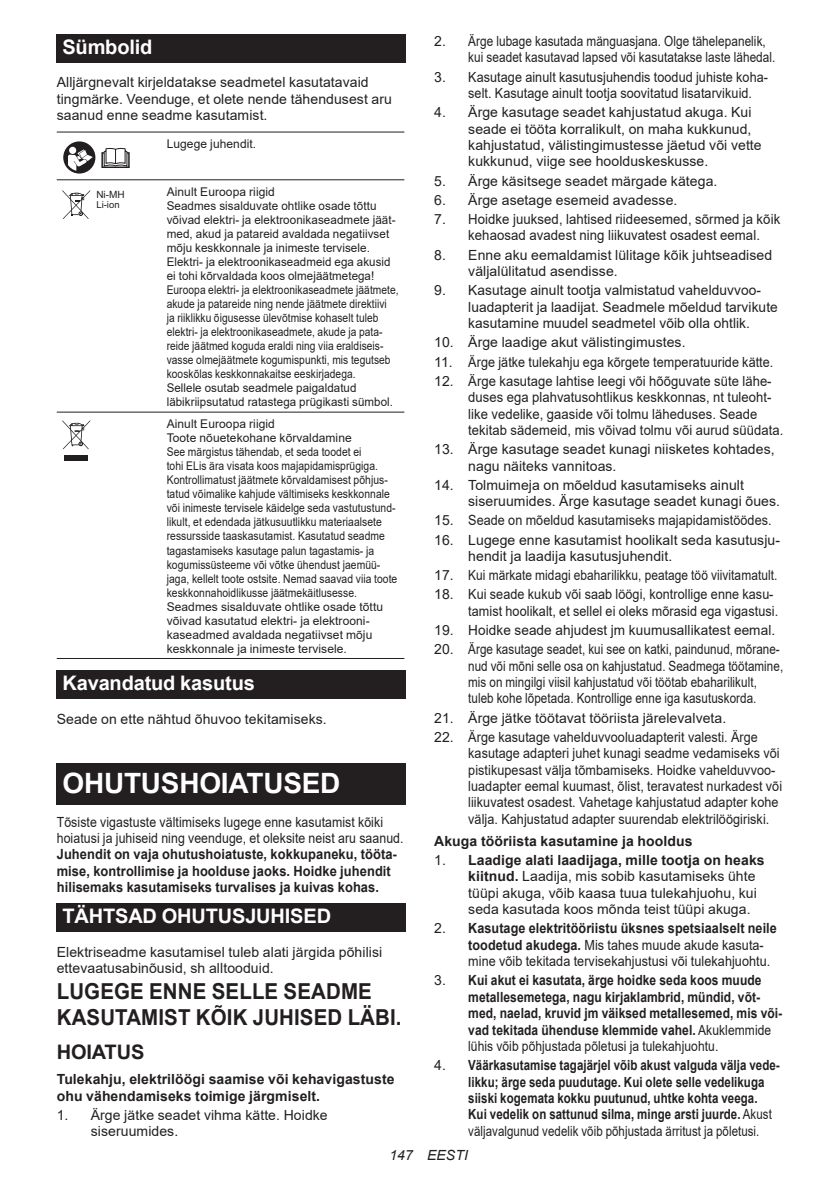
<style>
.page{position:relative;width:840px;height:1191px;background:#fff}
.page>*{position:absolute;margin:0;border:0;box-sizing:border-box;transform-origin:0 0}
.t1{font:700 28px "Arial";letter-spacing:-.01em;color:#fff}
.t2{font:700 22px/25.8px "Arial";letter-spacing:.005em;color:#231f20;scale:.93 1}
.t3{font:700 20px "Arial";letter-spacing:-.01em;color:#fff}
.t4{font:700 20px "Arial";letter-spacing:-.01em;color:#231f20}
.t5{font:14px/16.4px "Arial";letter-spacing:.005em;color:#231f20}
.t6{font:700 14px/16.4px "Arial";letter-spacing:.005em;color:#231f20;scale:.82 1}
.t7{font:700 14px/16.4px "Arial";letter-spacing:.005em;color:#231f20;scale:.86 1}
.t8{font:700 14px/16.4px "Arial";letter-spacing:.005em;color:#231f20;scale:.92 1}
.t9{font:700 14px/16.4px "Arial";letter-spacing:.005em;color:#231f20}
.t10{font:14px/16.4px "Arial";letter-spacing:.005em;color:#231f20;scale:.88 1}
.t11{font:italic 14px "Arial";letter-spacing:.005em;color:#231f20}
.t12{font:12px/14px "Arial";letter-spacing:.005em;color:#231f20}
.t13{font:10px "Arial";color:#231f20}
.t14{font:9.6px "Arial";color:#231f20}
.s1{font-weight:700}
.s2{font-weight:400}
</style>
<div class="page">
<div style="left:57px;top:34px;width:348px;height:29px;background:#231f20"></div>
<hr style="left:57px;top:131px;width:104px;height:1px;background:#231f20">
<hr style="left:161px;top:131px;width:243px;height:1px;background:#231f20">
<hr style="left:57px;top:179px;width:104px;height:1px;background:#231f20">
<hr style="left:161px;top:179px;width:243px;height:1px;background:#231f20">
<hr style="left:57px;top:411px;width:104px;height:1px;background:#231f20">
<hr style="left:161px;top:411px;width:243px;height:1px;background:#231f20">
<hr style="left:57px;top:658px;width:104px;height:1px;background:#231f20">
<hr style="left:161px;top:658px;width:243px;height:1px;background:#231f20">
<svg style="left:63px;top:141px;width:32px;height:33px"></svg>
<svg style="left:101px;top:148px;width:29px;height:20px"></svg>
<svg style="left:62px;top:190px;width:28px;height:29px"></svg>
<div style="left:65px;top:455px;width:23px;height:6px;background:#231f20"></div>
<svg style="left:62px;top:420px;width:28px;height:29px"></svg>
<div style="left:57px;top:670px;width:348px;height:29px;background:#231f20"></div>
<div style="left:57px;top:763px;width:348px;height:41px;background:#231f20"></div>
<div style="left:57px;top:903px;width:348px;height:29px;background:#231f20"></div>
<h3 class="t3" style="left:62px;top:33px;width:91px">Sümbolid</h3>
<p class="t5" style="left:57px;top:74px;width:336px">Alljärgnevalt kirjeldatakse seadmetel kasutatavaid tingmärke. Veenduge, et olete nende tähendusest aru saanud enne seadme kasutamist.</p>
<p class="t12" style="left:167px;top:137px;width:91px">Lugege juhendit.</p>
<p class="t13" style="left:96px;top:187px;width:30px">Ni-MH</p>
<p class="t14" style="left:96px;top:198px;width:25px">Li-ion</p>
<p class="t12" style="left:167px;top:184px;width:233px">Ainult Euroopa riigid<br>Seadmes sisalduvate ohtlike osade tõttu võivad elektri- ja elektroonikaseadmete jäät&shy;med, akud ja patareid avaldada negatiivset mõju keskkonnale ja inimeste tervisele.<br>Elektri- ja elektroonikaseadmeid ega akusid ei tohi kõrvaldada koos olmejäätmetega!<br>Euroopa elektri- ja elektroonikaseadmete jäätmete, akude ja patareide ning nende jäätmete direktiivi<br>ja riiklikku õigusesse ülevõtmise kohaselt tuleb elektri- ja elektroonikaseadmete, akude ja pata&shy;reide jäätmed koguda eraldi ning viia eraldiseis&shy;vasse olmejäätmete kogumispunkti, mis tegutseb kooskõlas keskkonnakaitse eeskirjadega.<br>Sellele osutab seadmele paigaldatud läbikriipsutatud ratastega prügikasti sümbol.</p>
<p class="t12" style="left:167px;top:417px;width:232px">Ainult Euroopa riigid<br>Toote nõuetekohane kõrvaldamine<br>See märgistus tähendab, et seda toodet ei<br>tohi ELis ära visata koos majapidamisprügiga.<br>Kontrollimatust jäätmete kõrvaldamisest põhjus&shy;tatud võimalike kahjude vältimiseks keskkonnale või inimeste tervisele käidelge seda vastutustund&shy;likult, et edendada jätkusuutlikku materiaalsete ressursside taaskasutamist. Kasutatud seadme tagastamiseks kasutage palun tagastamis- ja kogumissüsteeme või võtke ühendust jaemüü&shy;jaga, kellelt toote ostsite. Nemad saavad viia toote keskkonnahoidlikusse jäätmekäitlusesse.<br>Seadmes sisalduvate ohtlike osade tõttu võivad kasutatud elektri- ja elektrooni&shy;kaseadmed avaldada negatiivset mõju keskkonnale ja inimeste tervisele.</p>
<h3 class="t3" style="left:62px;top:669px;width:194px">Kavandatud kasutus</h3>
<p class="t5" style="left:57px;top:710px;width:271px">Seade on ette nähtud õhuvoo tekitamiseks.</p>
<h1 class="t1" style="left:62px;top:763px;width:279px">OHUTUSHOIATUSED</h1>
<p class="t10" style="left:57px;top:813px;width:395px">Tõsiste vigastuste vältimiseks lugege enne kasutamist kõiki hoiatusi ja juhiseid ning veenduge, et oleksite neist aru saanud.</p>
<p class="t8" style="left:57px;top:846px;width:371px">Juhendit on vaja ohutushoiatuste, kokkupaneku, tööta&shy;mise, kontrollimise ja hoolduse jaoks. Hoidke juhendit hilisemaks kasutamiseks turvalises ja kuivas kohas.</p>
<h3 class="t3" style="left:62px;top:902px;width:270px">TÄHTSAD OHUTUSJUHISED</h3>
<p class="t5" style="left:57px;top:943px;width:327px">Elektriseadme kasutamisel tuleb alati järgida põhilisi ettevaatusabinõusid, sh alltooduid.</p>
<h2 class="t2" style="left:57px;top:978px;width:372px">LUGEGE ENNE SELLE SEADME<br>KASUTAMIST KÕIK JUHISED LÄBI.</h2>
<h3 class="t4" style="left:57px;top:1038px;width:89px">HOIATUS</h3>
<p class="t9" style="left:57px;top:1071px;width:339px">Tulekahju, elektrilöögi saamise või kehavigastuste ohu vähendamiseks toimige järgmiselt.</p>
<p class="t5" style="left:91px;top:1106px;width:238px;text-indent:-34px">1. Ärge jätke seadet vihma kätte. Hoidke siseruumides.</p>
<p class="t5" style="left:468px;top:33px;width:308px;text-indent:-34px">2. Ärge lubage kasutada mänguasjana. Olge tähelepanelik, kui seadet kasutavad lapsed või kasutatakse laste lähedal.</p>
<p class="t5" style="left:468px;top:68px;width:301px;text-indent:-34px">3. Kasutage ainult kasutusjuhendis toodud juhiste koha&shy;selt. Kasutage ainult tootja soovitatud lisatarvikuid.</p>
<p class="t5" style="left:468px;top:104px;width:295px;text-indent:-34px">4. Ärge kasutage seadet kahjustatud akuga. Kui seade ei tööta korralikult, on maha kukkunud, kahjustatud, välistingimustesse jäetud või vette kukkunud, viige see hoolduskeskusse.</p>
<p class="t5" style="left:434px;top:172px;width:284px">5. Ärge käsitsege seadet märgade kätega.</p>
<p class="t5" style="left:434px;top:192px;width:245px">6. Ärge asetage esemeid avadesse.</p>
<p class="t5" style="left:468px;top:211px;width:313px;text-indent:-34px">7. Hoidke juuksed, lahtised riideesemed, sõrmed ja kõik kehaosad avadest ning liikuvatest osadest eemal.</p>
<p class="t5" style="left:468px;top:246px;width:305px;text-indent:-34px">8. Enne aku eemaldamist lülitage kõik juhtseadised väljalülitatud asendisse.</p>
<p class="t5" style="left:468px;top:282px;width:311px;text-indent:-34px">9. Kasutage ainult tootja valmistatud vahelduvvoo&shy;luadapterit ja laadijat. Seadmele mõeldud tarvikute kasutamine muudel seadmetel võib olla ohtlik.</p>
<p class="t5" style="left:434px;top:334px;width:253px">10. Ärge laadige akut välistingimustes.</p>
<p class="t5" style="left:434px;top:353px;width:340px">11. Ärge jätke tulekahju ega kõrgete temperatuuride kätte.</p>
<p class="t5" style="left:468px;top:372px;width:316px;text-indent:-34px">12. Ärge kasutage lahtise leegi või hõõguvate süte lähe&shy;duses ega plahvatusohtlikus keskkonnas, nt tuleoht&shy;like vedelike, gaaside või tolmu läheduses. Seade tekitab sädemeid, mis võivad tolmu või aurud süüdata.</p>
<p class="t5" style="left:468px;top:441px;width:308px;text-indent:-34px">13. Ärge kasutage seadet kunagi niisketes kohtades, nagu näiteks vannitoas.</p>
<p class="t5" style="left:468px;top:476px;width:313px;text-indent:-34px">14. Tolmuimeja on mõeldud kasutamiseks ainult siseruumides. Ärge kasutage seadet kunagi õues.</p>
<p class="t5" style="left:434px;top:512px;width:339px">15. Seade on mõeldud kasutamiseks majapidamistöödes.</p>
<p class="t5" style="left:468px;top:531px;width:313px;text-indent:-34px">16. Lugege enne kasutamist hoolikalt seda kasutusju&shy;hendit ja laadija kasutusjuhendit.</p>
<p class="t5" style="left:434px;top:567px;width:344px">17. Kui märkate midagi ebaharilikku, peatage töö viivitamatult.</p>
<p class="t5" style="left:468px;top:586px;width:311px;text-indent:-34px">18. Kui seade kukub või saab löögi, kontrollige enne kasu&shy;tamist hoolikalt, et sellel ei oleks mõrasid ega vigastusi.</p>
<p class="t5" style="left:434px;top:622px;width:342px">19. Hoidke seade ahjudest jm kuumusallikatest eemal.</p>
<p class="t5" style="left:468px;top:641px;width:316px;text-indent:-34px">20. Ärge kasutage seadet, kui see on katki, paindunud, mõrane&shy;nud või mõni selle osa on kahjustatud. Seadmega töötamine, mis on mingilgi viisil kahjustatud või töötab ebaharilikult, tuleb kohe lõpetada. Kontrollige enne iga kasutuskorda.</p>
<p class="t5" style="left:434px;top:709px;width:293px">21. Ärge jätke töötavat tööriista järelevalveta.</p>
<p class="t5" style="left:468px;top:728px;width:315px;text-indent:-34px">22. Ärge kasutage vahelduvvooluadapterit valesti. Ärge kasutage adapteri juhet kunagi seadme vedamiseks või pistikupesast välja tõmbamiseks. Hoidke vahelduvvoo&shy;luadapter eemal kuumast, õlist, teravatest nurkadest või liikuvatest osadest. Vahetage kahjustatud adapter kohe välja. Kahjustatud adapter suurendab elektrilöögiriski.</p>
<p class="t9" style="left:434px;top:833px;width:260px">Akuga tööriista kasutamine ja hooldus</p>
<p class="t5" style="left:468px;top:851px;width:298px;text-indent:-34px">1. <span class="s1">Laadige alati laadijaga, mille tootja on heaks kiitnud.</span> Laadija, mis sobib kasutamiseks ühte tüüpi akuga, võib kaasa tuua tulekahjuohu, kui seda kasutada koos mõnda teist tüüpi akuga.</p>
<p class="t5" style="left:468px;top:920px;width:310px;text-indent:-34px">2. <span class="s1">Kasutage elektritööriistu üksnes spetsiaalselt neile toodetud akudega.</span> Mis tahes muude akude kasuta&shy;mine võib tekitada tervisekahjustusi või tulekahjuohtu.</p>
<p class="t7" style="left:468px;top:972px;width:366px;text-indent:-34px"><span class="s2">3.</span> Kui akut ei kasutata, ärge hoidke seda koos muude metallesemetega, nagu kirjaklambrid, mündid, võt&shy;med, naelad, kruvid jm väiksed metallesemed, mis või&shy;vad tekitada ühenduse klemmide vahel. <span class="s2">Akuklemmide lühis võib põhjustada põletusi ja tulekahjuohtu.</span></p>
<p class="t6" style="left:468px;top:1057px;width:381px;text-indent:-34px"><span class="s2">4.</span> Väärkasutamise tagajärjel võib akust valguda välja vede&shy;likku; ärge seda puudutage. Kui olete selle vedelikuga siiski kogemata kokku puutunud, uhtke kohta veega.<br>Kui vedelik on sattunud silma, minge arsti juurde. <span class="s2">Akust väljavalgunud vedelik võib põhjustada ärritust ja põletusi.</span></p>
<p class="t11" style="left:389px;top:1146px;width:80px">147 EESTI</p>
</div>
